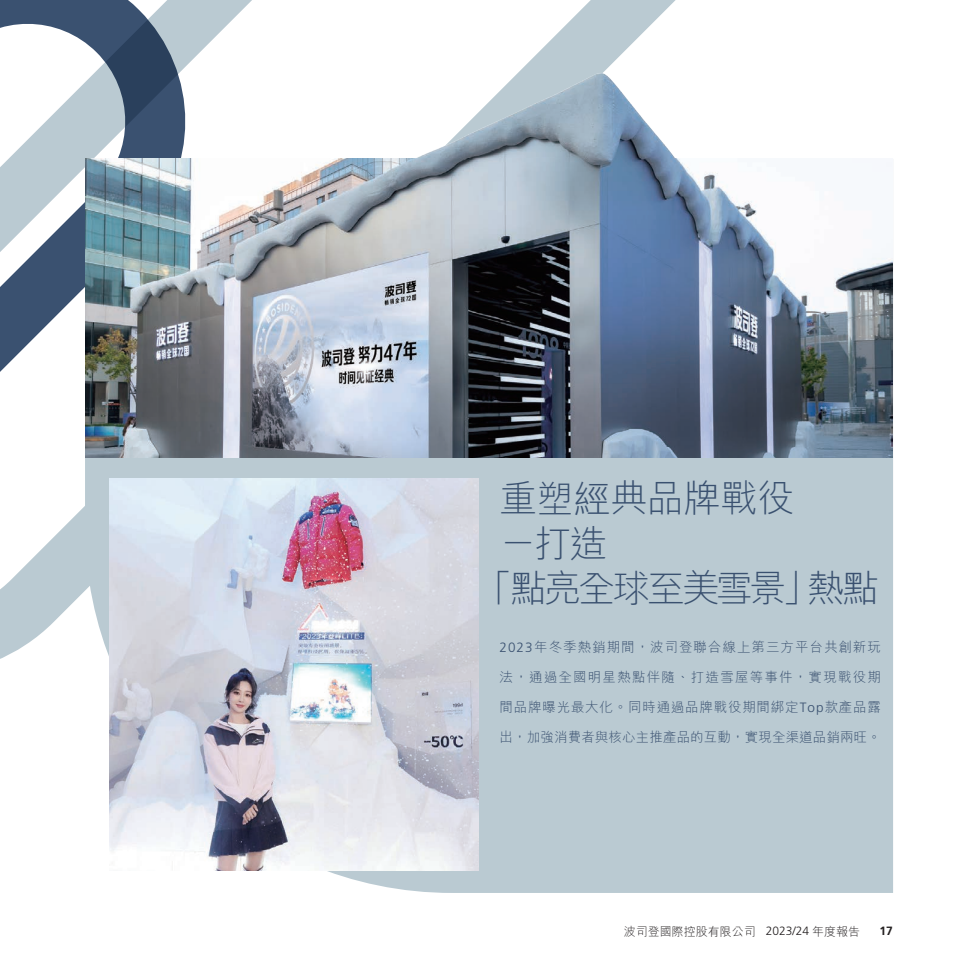
<style>
.page{position:relative;width:978px;height:978px;background:#fff}
.page>*{position:absolute;margin:0;border:0;box-sizing:border-box;transform-origin:0 0}
.t1{font:300 37.5px "M Hei HK";letter-spacing:-.085em;color:#3a5170}
.t2{font:300 37.5px "M Hei HK";letter-spacing:-.02em;color:#3a5170}
.t3{font:300 37.5px "M Hei HK";letter-spacing:-.055em;color:#3a5170}
.t4{font:300 13.5px "M Hei HK";letter-spacing:.06em;color:#3a5170}
.t5{font:300 13.5px "M Hei HK";letter-spacing:.01em;color:#3a5170}
.t6{font:300 13.5px "M Hei HK";letter-spacing:.09em;color:#3a5170}
.t7{font:300 12px "M Hei HK";color:#231f20}
.t8{font:700 12px "Frutiger LT Std";color:#231f20}
.s1{font-family:"Frutiger LT Std"}
</style>
<div class="page">
<svg style="left:535px;top:0;width:141px;height:56px"></svg>
<img style="left:335px;top:56px;width:343px;height:103px">
<svg style="left:0;top:0;width:252px;height:659px"></svg>
<div style="left:85px;top:457px;width:808px;height:436px;background:#bacad2"></div>
<img style="left:85px;top:159px;width:808px;height:298px">
<img style="left:110px;top:478px;width:368px;height:393px">
<h1 class="t2" style="left:500px;top:479px;width:297px">重塑經典品牌戰役</h1>
<h1 class="t3" style="left:500px;top:524px;width:109px">－打造</h1>
<h1 class="t1" style="left:475px;top:569px;width:406px">「點亮全球至美雪景」熱點</h1>
<p class="t4" style="left:500px;top:640px;width:383px"><span class="s1">2023</span>年冬季熱銷期間，波司登聯合線上第三方平台共創新玩</p>
<p class="t6" style="left:500px;top:670px;width:383px">法，通過全國明星熱點伴隨、打造雪屋等事件，實現戰役期</p>
<p class="t4" style="left:500px;top:700px;width:383px">間品牌曝光最大化。同時通過品牌戰役期間綁定<span class="s1">Top</span>款產品露</p>
<p class="t5" style="left:500px;top:730px;width:383px">出，加強消費者與核心主推產品的互動，實現全渠道品銷兩旺。</p>
<p class="t7" style="left:624px;top:925px;width:238px">波司登國際控股有限公司 <span class="s1">2023/24</span> 年度報告</p>
<p class="t8" style="left:880px;top:924px;width:15px">17</p>
</div>
